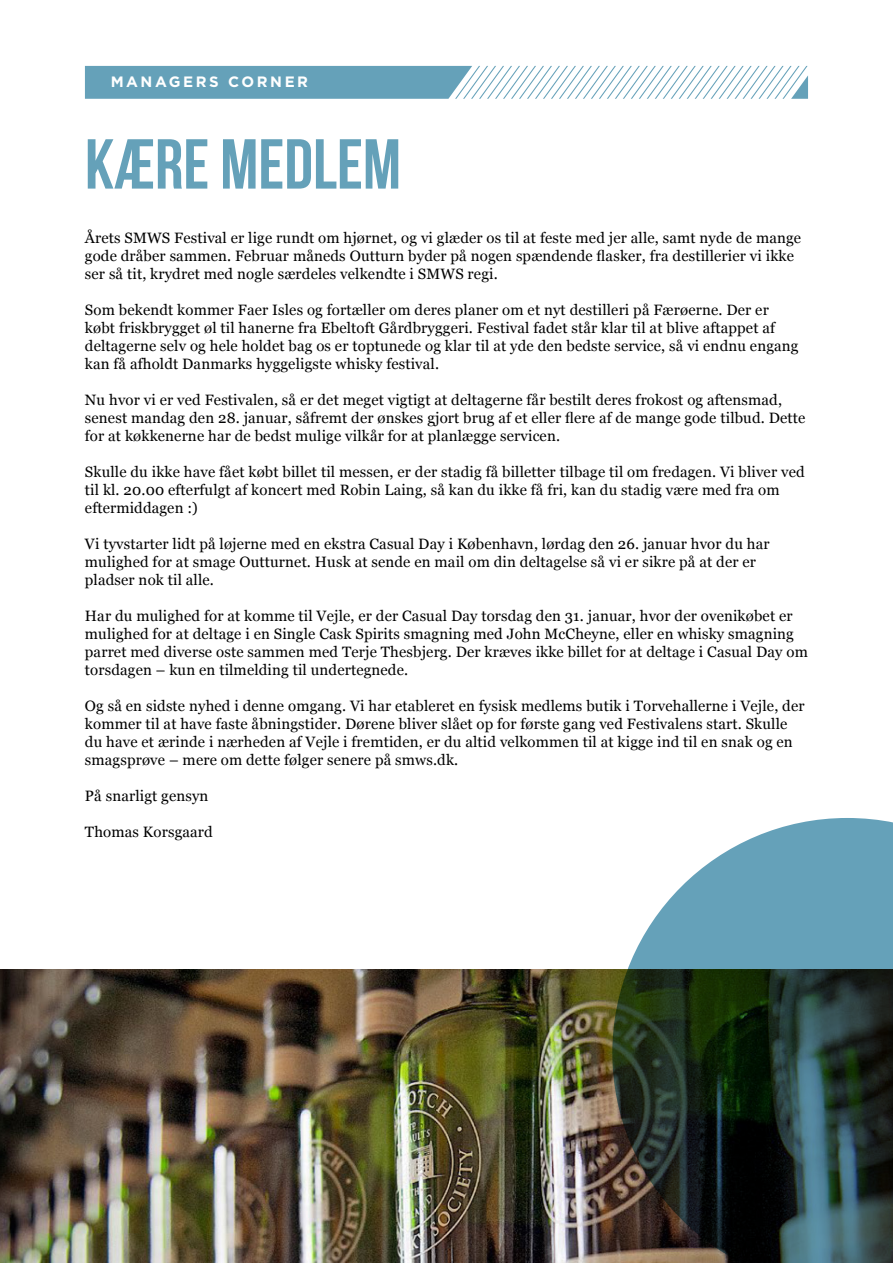
<style>
.page{position:relative;width:893px;height:1263px;background:#fff}
.page>*{position:absolute;margin:0;border:0;box-sizing:border-box;transform-origin:0 0}
.t1{font:700 70.5px "Bebas Neue";color:#65a1b9}
.t2{font:15px/18px "Georgia";letter-spacing:.01em;color:#000001}
.t3{font:700 15px "Gotham";letter-spacing:.17em;color:#fff}
</style>
<div class="page">
<svg style="left:85px;top:66px;width:723px;height:33px"></svg>
<img style="left:0;top:969px;width:612px;height:294px">
<svg style="left:612px;top:818px;width:281px;height:445px;background:#486061"></svg>
<p class="t3" style="left:111px;top:71px;width:199px">MANAGERS CORNER</p>
<p class="t1" style="left:85px;top:126px;width:318px">KÆRE MEDLEM</p>
<p class="t2" style="left:85px;top:228px;width:718px">Årets SMWS Festival er lige rundt om hjørnet, og vi glæder os til at feste med jer alle, samt nyde de mange gode dråber sammen. Februar måneds Outturn byder på nogen spændende flasker, fra destillerier vi ikke ser så tit, krydret med nogle særdeles velkendte i SMWS regi.</p>
<p class="t2" style="left:85px;top:300px;width:715px">Som bekendt kommer Faer Isles og fortæller om deres planer om et nyt destilleri på Færøerne. Der er købt friskbrygget øl til hanerne fra Ebeltoft Gårdbryggeri. Festival fadet står klar til at blive aftappet af deltagerne selv og hele holdet bag os er toptunede og klar til at yde den bedste service, så vi endnu engang kan få afholdt Danmarks hyggeligste whisky festival.</p>
<p class="t2" style="left:85px;top:390px;width:722px">Nu hvor vi er ved Festivalen, så er det meget vigtigt at deltagerne får bestilt deres frokost og aftensmad, senest mandag den 28. januar, såfremt der ønskes gjort brug af et eller flere af de mange gode tilbud. Dette for at køkkenerne har de bedst mulige vilkår for at planlægge servicen.</p>
<p class="t2" style="left:85px;top:462px;width:721px">Skulle du ikke have fået købt billet til messen, er der stadig få billetter tilbage til om fredagen. Vi bliver ved til kl. 20.00 efterfulgt af koncert med Robin Laing, så kan du ikke få fri, kan du stadig være med fra om eftermiddagen :)</p>
<p class="t2" style="left:85px;top:534px;width:686px">Vi tyvstarter lidt på løjerne med en ekstra Casual Day i København, lørdag den 26. januar hvor du har mulighed for at smage Outturnet. Husk at sende en mail om din deltagelse så vi er sikre på at der er pladser nok til alle.</p>
<p class="t2" style="left:85px;top:606px;width:724px">Har du mulighed for at komme til Vejle, er der Casual Day torsdag den 31. januar, hvor der ovenikøbet er mulighed for at deltage i en Single Cask Spirits smagning med John McCheyne, eller en whisky smagning parret med diverse oste sammen med Terje Thesbjerg. Der kræves ikke billet for at deltage i Casual Day om torsdagen – kun en tilmelding til undertegnede.</p>
<p class="t2" style="left:85px;top:696px;width:721px">Og så en sidste nyhed i denne omgang. Vi har etableret en fysisk medlems butik i Torvehallerne i Vejle, der kommer til at have faste åbningstider. Dørene bliver slået op for første gang ved Festivalens start. Skulle du have et ærinde i nærheden af Vejle i fremtiden, er du altid velkommen til at kigge ind til en snak og en smagsprøve – mere om dette følger senere på smws.dk.</p>
<p class="t2" style="left:85px;top:786px;width:125px">På snarligt gensyn</p>
<p class="t2" style="left:85px;top:822px;width:129px">Thomas Korsgaard</p>
</div>
